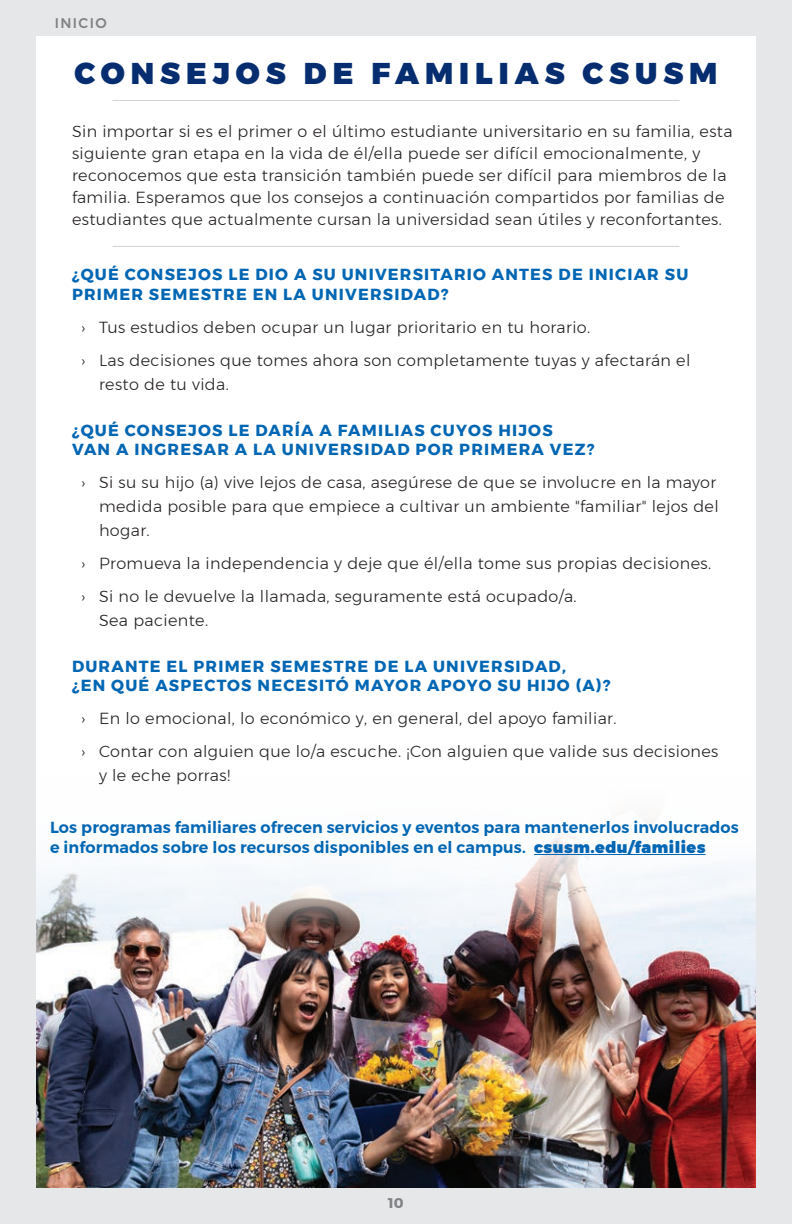
<style>
.page{position:relative;width:792px;height:1224px;background:#e6e7e9}
.page>*{position:absolute;margin:0;border:0;box-sizing:border-box;transform-origin:0 0}
.t1{font:900 30px "Montserrat";letter-spacing:.2em;color:#052d6f}
.Body_Text_2{font:300 16px/24px "Montserrat";letter-spacing:.025em;color:#231f20}
.Section_Header_1{font:700 16px/19.2px "Montserrat";letter-spacing:.075em;color:#0166b3}
.Website_Info{font:600 16px/20px "Montserrat";letter-spacing:.01em;color:#0166b3}
.Pg_Header_Identity_S{font:500 14px "Montserrat";letter-spacing:.1em;color:#808285}
.t2{font:700 14px "Montserrat";color:#808285}
.s1{font-weight:900}
</style>
<div class="page">
<div style="left:36px;top:36px;width:720px;height:1152px;background:#fff"></div>
<img style="left:37px;top:821px;width:719px;height:367px">
<hr style="left:534px;top:854px;width:172px;height:1px;background:#0166b3">
<hr style="left:113px;top:246px;width:566px;height:1px;background:#d1d2d4">
<hr style="left:113px;top:100px;width:566px;height:1px;background:#d1d2d4">
<p class="Pg_Header_Identity_S" style="left:55px;top:12px;width:53px">INICIO</p>
<p class="t1" style="left:75px;top:48px;width:644px">CONSEJOS DE FAMILIAS CSUSM</p>
<p class="Body_Text_2" style="left:72px;top:120px;width:662px">Sin importar si es el primer o el último estudiante universitario en su familia, esta</p>
<p class="Body_Text_2" style="left:72px;top:143px;width:656px;line-height:22px">siguiente gran etapa en la vida de él/ella puede ser difícil emocionalmente, y reconocemos que esta transición también puede ser difícil para miembros de la familia. Esperamos que los consejos a continuación compartidos por familias de estudiantes que actualmente cursan la universidad sean útiles y reconfortantes.</p>
<p class="Section_Header_1" style="left:72px;top:265px;width:618px">¿QUÉ CONSEJOS LE DIO A SU UNIVERSITARIO ANTES DE INICIAR SU<br>PRIMER SEMESTRE EN LA UNIVERSIDAD?</p>
<p class="Body_Text_2" style="left:81px;top:315px;width:511px">› Tus estudios deben ocupar un lugar prioritario en tu horario.</p>
<p class="Body_Text_2" style="left:99px;top:348px;width:593px;text-indent:-18px">› Las decisiones que tomes ahora son completamente tuyas y afectarán el resto de tu vida.</p>
<p class="Section_Header_1" style="left:72px;top:420px;width:524px">¿QUÉ CONSEJOS LE DARÍA A FAMILIAS CUYOS HIJOS<br>VAN A INGRESAR A LA UNIVERSIDAD POR PRIMERA VEZ?</p>
<p class="Body_Text_2" style="left:99px;top:470px;width:621px;text-indent:-18px">› Si su su hijo (a) vive lejos de casa, asegúrese de que se involucre en la mayor medida posible para que empiece a cultivar un ambiente "familiar" lejos del hogar.</p>
<p class="Body_Text_2" style="left:81px;top:551px;width:632px">› Promueva la independencia y deje que él/ella tome sus propias decisiones.</p>
<p class="Body_Text_2" style="left:99px;top:584px;width:479px;text-indent:-18px">› Si no le devuelve la llamada, seguramente está ocupado/a.<br>Sea paciente.</p>
<p class="Section_Header_1" style="left:72px;top:657px;width:540px">DURANTE EL PRIMER SEMESTRE DE LA UNIVERSIDAD,<br>¿EN QUÉ ASPECTOS NECESITÓ MAYOR APOYO SU HIJO (A)?</p>
<p class="Body_Text_2" style="left:81px;top:706px;width:537px">› En lo emocional, lo económico y, en general, del apoyo familiar.</p>
<p class="Body_Text_2" style="left:99px;top:739px;width:621px;text-indent:-18px">› Contar con alguien que lo/a escuche. ¡Con alguien que valide sus decisiones y le eche porras!</p>
<p class="Website_Info" style="left:50px;top:818px;width:690px">Los programas familiares ofrecen servicios y eventos para mantenerlos involucrados e informados sobre los recursos disponibles en el campus. <span class="s1">csusm.edu/families</span></p>
<p class="t2" style="left:388px;top:1192px;width:17px">10</p>
</div>
